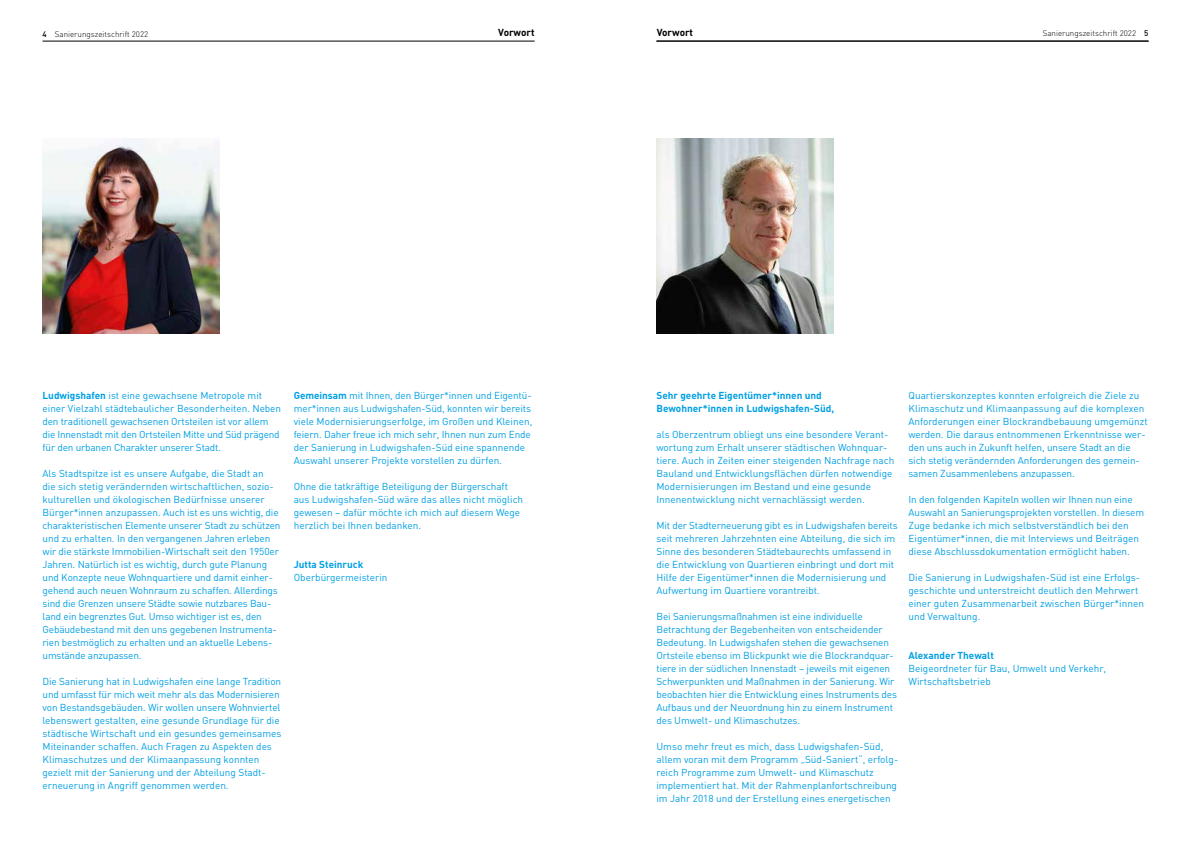
<style>
.page{position:relative;width:1191px;height:842px;background:#fff}
.page>*{position:absolute;margin:0;border:0;box-sizing:border-box;transform-origin:0 0}
.t1{font:10px/13px "FFDIN";color:#009fe3}
.t2{font:700 10px/13px "FFDIN";color:#009fe3}
.t3{font:700 10px "FFDIN";color:#000}
.t4{font:300 8px "FFDIN";color:#000}
.s1{font-weight:500}
.s2{font-weight:700}
</style>
<div class="page">
<hr style="left:43px;top:41px;width:491px;height:1px;background:#000">
<img style="left:43px;top:139px;width:176px;height:195px">
<hr style="left:656px;top:41px;width:492px;height:1px;background:#000">
<img style="left:656px;top:139px;width:177px;height:195px">
<p class="t4" style="left:43px;top:29px;width:107px"><span class="s1">4</span> Sanierungszeitschrift 2022</p>
<p class="t3" style="left:657px;top:26px;width:38px">Vorwort</p>
<p class="t4" style="left:1042px;top:29px;width:107px">Sanierungszeitschrift 2022 <span class="s1">5</span></p>
<p class="t3" style="left:498px;top:26px;width:38px">Vorwort</p>
<p class="t1" style="left:43px;top:389px;width:240px"><span class="s2">Ludwigshafen</span> ist eine gewachsene Metropole mit einer Vielzahl städtebaulicher Besonderheiten. Neben den traditionell gewachsenen Ortsteilen ist vor allem die Innenstadt mit den Ortsteilen Mitte und Süd prägend für den urbanen Charakter unserer Stadt.</p>
<p class="t1" style="left:43px;top:467px;width:239px">Als Stadtspitze ist es unsere Aufgabe, die Stadt an<br>die sich stetig verändernden wirtschaftlichen, sozio&shy;kulturellen und ökologischen Bedürfnisse unserer Bürger*innen anzupassen. Auch ist es uns wichtig, die charakteristischen Elemente unserer Stadt zu schützen und zu erhalten. In den vergangenen Jahren erleben wir die stärkste Immobilien-Wirtschaft seit den 1950er Jahren. Natürlich ist es wichtig, durch gute Planung und Konzepte neue Wohnquartiere und damit einher&shy;gehend auch neuen Wohnraum zu schaffen. Allerdings sind die Grenzen unsere Städte sowie nutzbares Bau&shy;land ein begrenztes Gut. Umso wichtiger ist es, den Gebäudebestand mit den uns gegebenen Instrumenta&shy;rien bestmöglich zu erhalten und an aktuelle Lebens&shy;umstände anzupassen.</p>
<p class="t1" style="left:43px;top:675px;width:240px">Die Sanierung hat in Ludwigshafen eine lange Tradition und umfasst für mich weit mehr als das Modernisieren von Bestandsgebäuden. Wir wollen unsere Wohnviertel lebenswert gestalten, eine gesunde Grundlage für die städtische Wirtschaft und ein gesundes gemeinsames Miteinander schaffen. Auch Fragen zu Aspekten des Klimaschutzes und der Klimaanpassung konnten gezielt mit der Sanierung und der Abteilung Stadt&shy;erneuerung in Angriff genommen werden.</p>
<p class="t1" style="left:294px;top:389px;width:240px"><span class="s2">Gemeinsam</span> mit Ihnen, den Bürger*innen und Eigentü&shy;mer*innen aus Ludwigshafen-Süd, konnten wir bereits viele Modernisierungserfolge, im Großen und Kleinen, feiern. Daher freue ich mich sehr, Ihnen nun zum Ende der Sanierung in Ludwigshafen-Süd eine spannende Auswahl unserer Projekte vorstellen zu dürfen.</p>
<p class="t1" style="left:294px;top:480px;width:231px">Ohne die tatkräftige Beteiligung der Bürgerschaft aus Ludwigshafen-Süd wäre das alles nicht möglich gewesen – dafür möchte ich mich auf diesem Wege herzlich bei Ihnen bedanken.</p>
<p class="t2" style="left:294px;top:558px;width:71px">Jutta Steinruck</p>
<p class="t1" style="left:294px;top:571px;width:95px">Oberbürgermeisterin</p>
<p class="t2" style="left:656px;top:389px;width:179px">Sehr geehrte Eigentümer*innen und<br>Bewohner*innen in Ludwigshafen-Süd,</p>
<p class="t1" style="left:656px;top:428px;width:239px">als Oberzentrum obliegt uns eine besondere Verant&shy;wortung zum Erhalt unserer städtischen Wohnquar&shy;tiere. Auch in Zeiten einer steigenden Nachfrage nach Bauland und Entwicklungsflächen dürfen notwendige Modernisierungen im Bestand und eine gesunde Innenentwicklung nicht vernachlässigt werden.</p>
<p class="t1" style="left:656px;top:519px;width:243px">Mit der Stadterneuerung gibt es in Ludwigshafen bereits seit mehreren Jahrzehnten eine Abteilung, die sich im Sinne des besonderen Städtebaurechts umfassend in die Entwicklung von Quartieren einbringt und dort mit Hilfe der Eigentümer*innen die Modernisierung und Aufwertung im Quartiere vorantreibt.</p>
<p class="t1" style="left:656px;top:610px;width:242px">Bei Sanierungsmaßnahmen ist eine individuelle Betrachtung der Begebenheiten von entscheidender Bedeutung. In Ludwigshafen stehen die gewachsenen Ortsteile ebenso im Blickpunkt wie die Blockrandquar&shy;tiere in der südlichen Innenstadt – jeweils mit eigenen Schwerpunkten und Maßnahmen in der Sanierung. Wir beobachten hier die Entwicklung eines Instruments des Aufbaus und der Neuordnung hin zu einem Instrument des Umwelt- und Klimaschutzes.</p>
<p class="t1" style="left:656px;top:740px;width:242px">Umso mehr freut es mich, dass Ludwigshafen-Süd, allem voran mit dem Programm „Süd-Saniert“, erfolg&shy;reich Programme zum Umwelt- und Klimaschutz implementiert hat. Mit der Rahmenplanfortschreibung im Jahr 2018 und der Erstellung eines energetischen</p>
<p class="t1" style="left:908px;top:389px;width:241px">Quartierskonzeptes konnten erfolgreich die Ziele zu Klimaschutz und Klimaanpassung auf die komplexen Anforderungen einer Blockrandbebauung umgemünzt werden. Die daraus entnommenen Erkenntnisse wer&shy;den uns auch in Zukunft helfen, unsere Stadt an die sich stetig verändernden Anforderungen des gemein&shy;samen Zusammenlebens anzupassen.</p>
<p class="t1" style="left:908px;top:493px;width:237px">In den folgenden Kapiteln wollen wir Ihnen nun eine Auswahl an Sanierungsprojekten vorstellen. In diesem Zuge bedanke ich mich selbstverständlich bei den Eigentümer*innen, die mit Interviews und Beiträgen diese Abschlussdokumentation ermöglicht haben.</p>
<p class="t1" style="left:908px;top:571px;width:237px">Die Sanierung in Ludwigshafen-Süd ist eine Erfolgs&shy;geschichte und unterstreicht deutlich den Mehrwert einer guten Zusammenarbeit zwischen Bürger*innen und Verwaltung.</p>
<p class="t2" style="left:908px;top:649px;width:87px">Alexander Thewalt</p>
<p class="t1" style="left:908px;top:662px;width:199px">Beigeordneter für Bau, Umwelt und Verkehr,<br>Wirtschaftsbetrieb</p>
</div>
